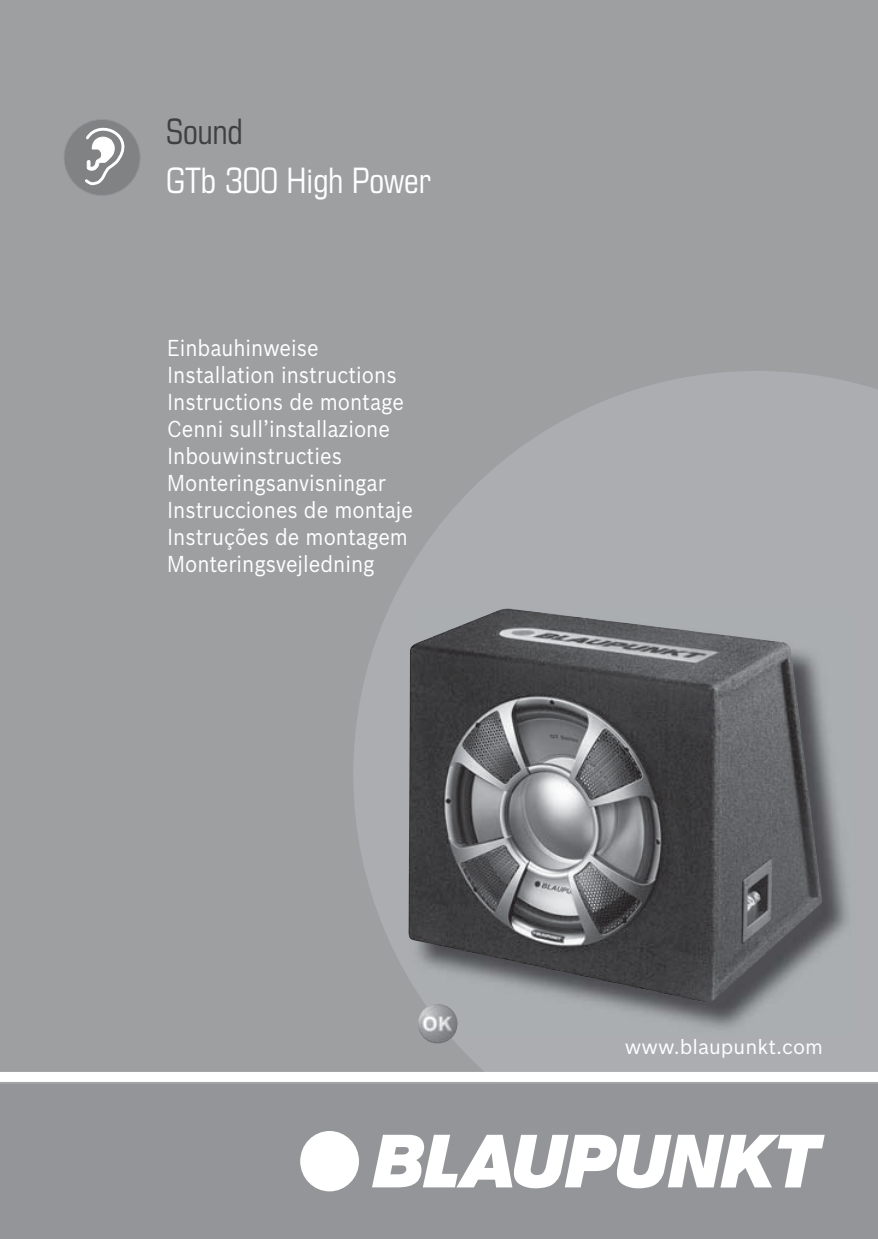
<style>
.page{position:relative;width:878px;height:1239px;background:#fff}
.page>*{position:absolute;margin:0;border:0;box-sizing:border-box;transform-origin:0 0}
.t1{font:35px "Blaupunkt Style Reg Cond";color:#fff}
.t2{font:35px "Blaupunkt Style Reg Cond";color:#403f41}
.t3{font:22.5px/27px "Bosch Sans";color:#fff;scale:.9 1}
.t4{font:20px "Bosch Sans";color:#fff}
</style>
<div class="page">
<div style="left:0;top:0;width:877px;height:1099px;background:#9d9fa1"></div>
<svg style="left:354px;top:371px;width:523px;height:701px;fill:#abadb0"></svg>
<img style="left:409px;top:610px;width:446px;height:426px">
<img style="left:408px;top:608px;width:414px;height:395px">
<div style="left:0;top:1099px;width:877px;height:140px;background:#939598"></div>
<div style="left:0;top:1072px;width:877px;height:10px;background:#fff"></div>
<div style="left:300px;top:1131px;width:59px;height:60px;background:#fff;border-radius:50%"></div>
<svg style="left:372px;top:1135px;width:452px;height:54px"></svg>
<img style="left:417px;top:1004px;width:40px;height:39px">
<div style="left:64px;top:119px;width:77px;height:77px;background:#808284;border:1px solid #939598;border-radius:50%"></div>
<svg style="left:83px;top:119px;width:55px;height:68px"></svg>
<h1 class="t2" style="left:166px;top:115px;width:78px">Sound</h1>
<h1 class="t1" style="left:166px;top:164px;width:266px">GTb 300 High Power</h1>
<p class="t3" style="left:167px;top:336px;width:274px">Einbauhinweise<br>Installation instructions<br>Instructions de montage<br>Cenni sull’installazione<br>Inbouwinstructies<br>Monteringsanvisningar<br>Instrucciones de montaje<br>Instruções de montagem<br>Monteringsvejledning</p>
<p class="t4" style="left:625px;top:1037px;width:199px">www.blaupunkt.com</p>
</div>
